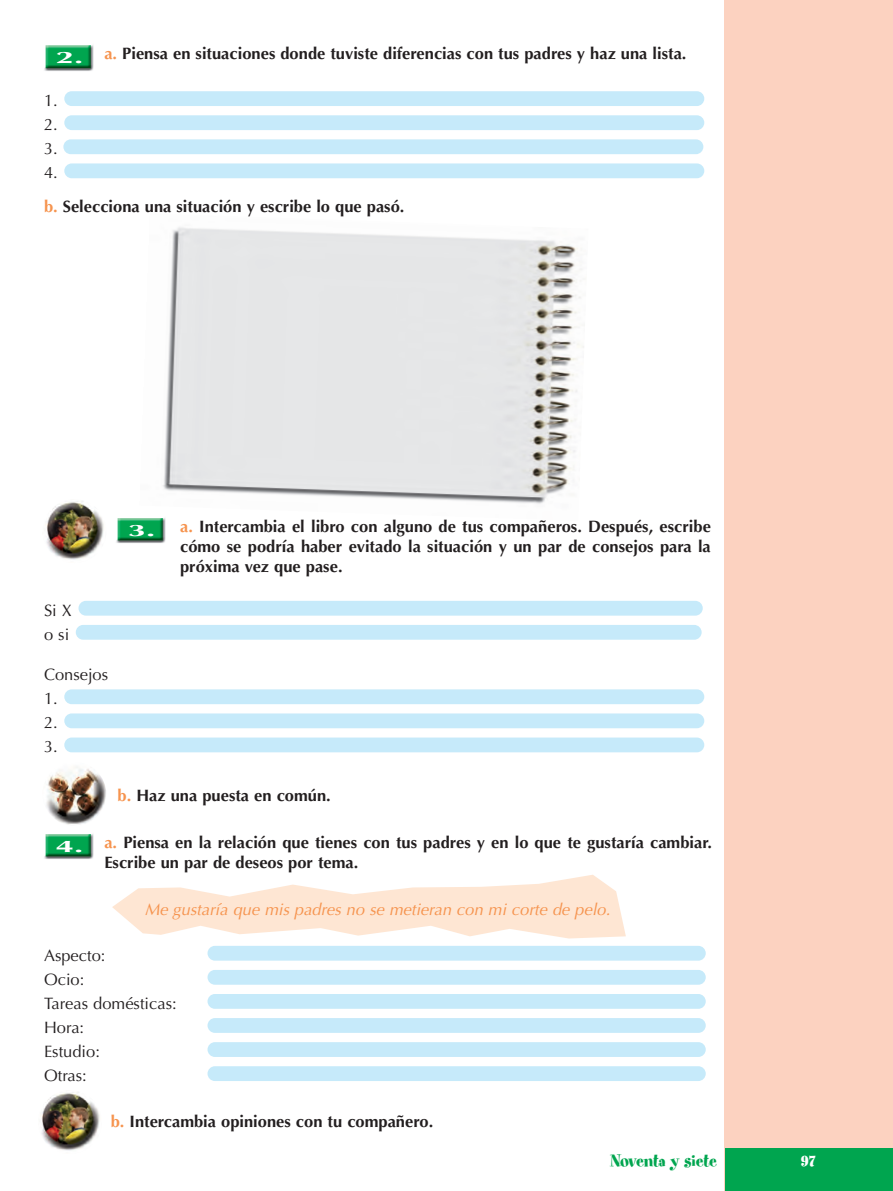
<style>
.page{position:relative;width:893px;height:1191px;background:#fff}
.page>*{position:absolute;margin:0;border:0;box-sizing:border-box;transform-origin:0 0}
.t1{font:19.5px "Spumoni LP";color:#00a54f}
.t2{font:19.5px "Spumoni LP";color:#fff}
.t3{font:700 16.5px/20.2px "Optima";color:#231f20;text-align:justify}
.t4{font:16.5px/24px "Optima";color:#231f20}
.t5{font:italic 16.5px "Optima";color:#f6944f}
.t6{font:700 16.5px "Optima";color:#fff;scale:2 1}
.s1{color:#f6944f}
</style>
<div class="page">
<img style="left:163px;top:227px;width:421px;height:277px">
<svg style="left:112px;top:874px;width:514px;height:64px"></svg>
<div style="left:725px;top:0;width:168px;height:1191px;background:#fcd2c0"></div>
<div style="left:725px;top:1148px;width:168px;height:43px;background:#00a54f"></div>
<img style="left:44px;top:45px;width:50px;height:26px">
<img style="left:116px;top:518px;width:50px;height:25px">
<img style="left:44px;top:834px;width:50px;height:25px">
<div style="left:64px;top:163px;width:640px;height:15px;background:#c6eafa;border-radius:7px"></div>
<div style="left:63px;top:139px;width:640px;height:15px;background:#c6eafa;border-radius:7px"></div>
<div style="left:64px;top:115px;width:640px;height:15px;background:#c6eafa;border-radius:7px"></div>
<div style="left:64px;top:91px;width:640px;height:15px;background:#c6eafa;border-radius:7px"></div>
<div style="left:208px;top:1066px;width:498px;height:15px;background:#c6eafa;border-radius:7px"></div>
<div style="left:208px;top:1042px;width:498px;height:15px;background:#c6eafa;border-radius:7px"></div>
<div style="left:208px;top:1018px;width:498px;height:14px;background:#c6eafa;border-radius:7px"></div>
<div style="left:208px;top:994px;width:498px;height:14px;background:#c6eafa;border-radius:7px"></div>
<div style="left:208px;top:970px;width:498px;height:14px;background:#c6eafa;border-radius:7px"></div>
<div style="left:208px;top:945px;width:498px;height:15px;background:#c6eafa;border-radius:7px"></div>
<div style="left:64px;top:737px;width:640px;height:15px;background:#c6eafa;border-radius:7px"></div>
<div style="left:64px;top:713px;width:640px;height:15px;background:#c6eafa;border-radius:7px"></div>
<div style="left:64px;top:689px;width:640px;height:15px;background:#c6eafa;border-radius:7px"></div>
<div style="left:76px;top:625px;width:626px;height:14px;background:#c6eafa;border-radius:7px"></div>
<div style="left:79px;top:601px;width:624px;height:14px;background:#c6eafa;border-radius:7px"></div>
<img style="left:43px;top:499px;width:63px;height:64px;border-radius:50%">
<img style="left:38px;top:1090px;width:64px;height:64px;border-radius:50%">
<img style="left:43px;top:762px;width:63px;height:64px;border-radius:50%">
<p class="t6" style="left:56px;top:51px;width:15px">2.</p>
<p class="t4" style="left:44px;top:90px;width:15px;text-align:justify">1.<br>2.<br>3.<br>4.</p>
<p class="t3" style="left:104px;top:45px;width:584px"><span class="s1">a.</span> Piensa en situaciones donde tuviste diferencias con tus padres y haz una lista.</p>
<p class="t3" style="left:44px;top:197px;width:362px"><span class="s1">b.</span> Selecciona una situación y escribe lo que pasó.</p>
<p class="t6" style="left:128px;top:523px;width:15px">3.</p>
<p class="t4" style="left:44px;top:599px;width:29px">Si X o si</p>
<p class="t4" style="left:44px;top:664px;width:66px">Consejos<br>1.<br>2.<br>3.</p>
<p class="t3" style="left:180px;top:517px;width:532px"><span class="s1">a.</span> Intercambia el libro con alguno de tus compañeros. Después, escribe cómo se podría haber evitado la situación y un par de consejos para la próxima vez que pase.</p>
<p class="t3" style="left:118px;top:787px;width:215px"><span class="s1">b.</span> Haz una puesta en común.</p>
<p class="t6" style="left:56px;top:839px;width:15px">4.</p>
<p class="t3" style="left:104px;top:833px;width:609px"><span class="s1">a.</span> Piensa en la relación que tienes con tus padres y en lo que te gustaría cambiar.<br>Escribe un par de deseos por tema.</p>
<p class="t5" style="left:145px;top:903px;width:467px">Me gustaría que mis padres no se metieran con mi corte de pelo.</p>
<p class="t4" style="left:44px;top:944px;width:134px">Aspecto:<br>Ocio:<br>Tareas domésticas:<br>Hora:<br>Estudio:<br>Otras:</p>
<p class="t3" style="left:111px;top:1113px;width:324px"><span class="s1">b.</span> Intercambia opiniones con tu compañero.</p>
<p class="t1" style="left:610px;top:1153px;width:108px">Noventa y siete</p>
<p class="t2" style="left:801px;top:1153px;width:16px">97</p>
</div>
